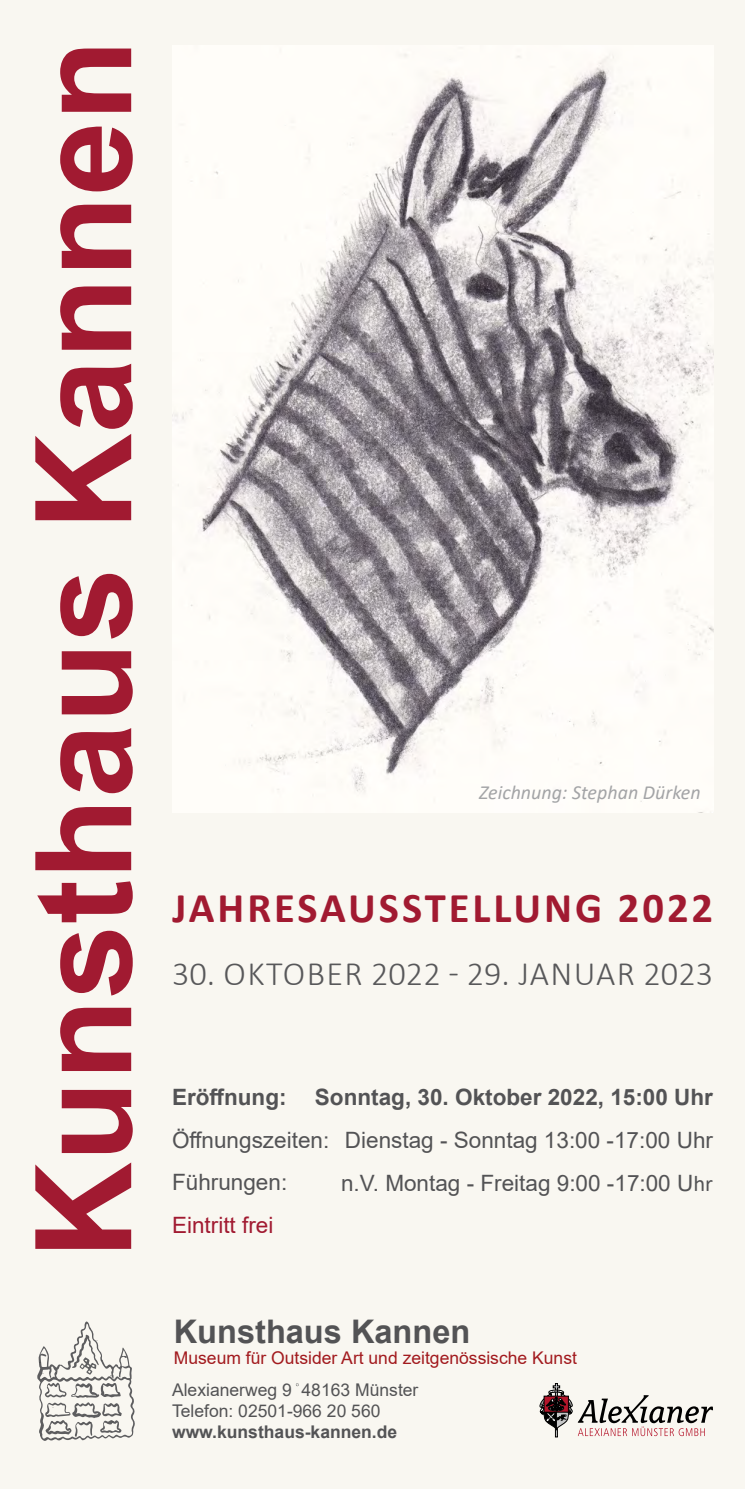
<style>
.page{position:relative;width:745px;height:1489px;background:#fff}
.page>*{position:absolute;margin:0;border:0;box-sizing:border-box;transform-origin:0 0}
.t1{font:700 133.75px "Arial";color:#a11a31}
.t2{font:700 42.5px "Calibri";letter-spacing:.07em;color:#a11a31}
.t3{font:300 34.25px "Calibri";letter-spacing:.02em;color:#58585a}
.t4{font:700 32.5px "Arial";color:#535355}
.t5{font:22.5px/42.5px "Arial";color:#535355}
.t6{font:700 22.5px "Arial";color:#535355}
.t7{font:22.5px "Arial";color:#a11a31}
.t8{font:italic 20px "Calibri";color:#a3a4a6}
.t9{font:17.5px/21px "Arial";color:#535355}
.t10{font:17.5px "Arial";color:#a21a1e}
.t11{font:700 17.5px "Arial";color:#535355}
.s1{font-family:"Calibri"}
</style>
<div class="page">
<div style="left:0;top:0;width:744px;height:1488px;background:#f9f7f1"></div>
<svg style="left:37px;top:1321px;width:98px;height:119px"></svg>
<svg style="left:539px;top:1383px;width:173px;height:53px"></svg>
<img style="left:172px;top:45px;width:540px;height:757px">
<h1 class="t1" style="left:-10px;top:1258px;width:1220px;rotate:-90deg">Kunsthaus Kannen</h1>
<p class="t8" style="left:478px;top:778px;width:223px">Zeichnung: Stephan Dürken</p>
<h2 class="t2" style="left:172px;top:878px;width:541px">JAHRESAUSSTELLUNG 2022</h2>
<h3 class="t3" style="left:172px;top:952px;width:542px">30. OKTOBER 2022 - 29. JANUAR 2023</h3>
<p class="t6" style="left:172px;top:1081px;width:116px">Eröffnung:</p>
<p class="t5" style="left:172px;top:1118px;width:159px">Öffnungszeiten:<br>Führungen:</p>
<p class="t7" style="left:172px;top:1209px;width:103px">Eintritt frei</p>
<p class="t6" style="left:315px;top:1081px;width:399px">Sonntag, 30. Oktober 2022, 15:00 Uhr</p>
<p class="t5" style="left:341px;top:1118px;width:373px">Dienstag - Sonntag 13:00 -17:00 Uhr n.V. Montag - Freitag 9:00 -17:00 U<span class="s1">hr</span></p>
<h3 class="t4" style="left:174px;top:1308px;width:298px">Kunsthaus Kannen</h3>
<p class="t10" style="left:174px;top:1345px;width:404px">Museum für Outsider Art und zeitgenössische Kunst</p>
<p class="t9" style="left:172px;top:1378px;width:248px">Alexianerweg 9 48163 Münster<br>Telefon: 02501-966 20 560</p>
<p class="t11" style="left:172px;top:1419px;width:226px">www.kunsthaus-kannen.de</p>
</div>
